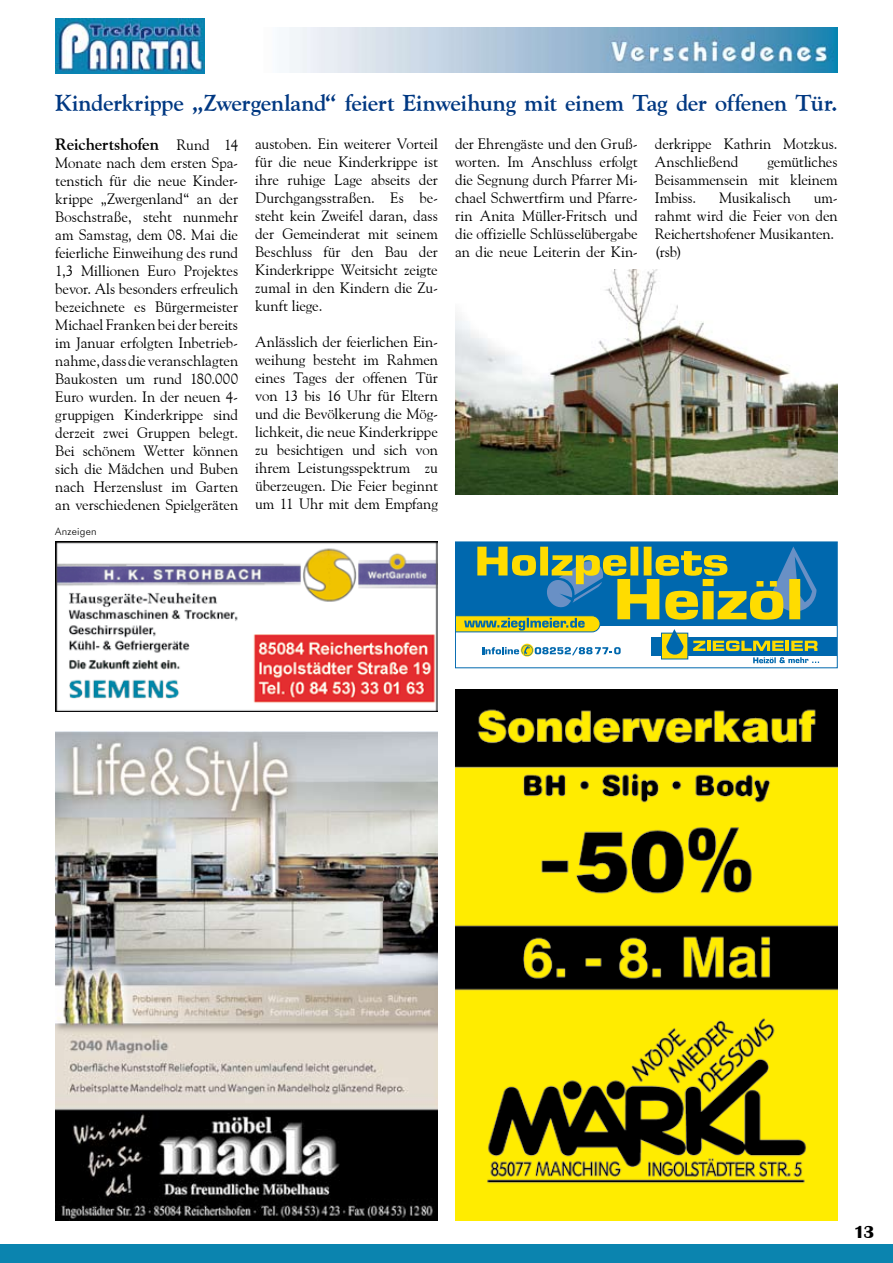
<style>
.page{position:relative;width:893px;height:1263px;background:#fff}
.page>*{position:absolute;margin:0;border:0;box-sizing:border-box;transform-origin:0 0}
.t1{font:700 23.25px "Goudy Old Style BT";letter-spacing:-.01em;color:#003882}
.t2{font:700 18px "Britannic";color:#000}
.t3{font:700 16.5px "Goudy Old Style BT";letter-spacing:-.01em;color:#000}
.t4{font:15px/18px "Goudy Old Style BT";letter-spacing:-.005em;color:#000;text-align:justify}
.t5{font:300 10.5px "Futura BT";letter-spacing:.02em;color:#000}
.s1{font-weight:400;font-size:15px}
</style>
<div class="page">
<img style="left:55px;top:19px;width:149px;height:54px">
<div style="left:0;top:1243px;width:893px;height:20px;background:#0b84af"></div>
<img style="left:289px;top:28px;width:549px;height:45px">
<img style="left:55px;top:731px;width:383px;height:489px">
<img style="left:455px;top:689px;width:383px;height:531px">
<img style="left:55px;top:541px;width:383px;height:170px">
<div style="left:455px;top:542px;width:382px;height:84px;background:#0068ae"></div>
<div style="left:455px;top:541px;width:383px;height:127px;border:1px solid #0068ae"></div>
<div style="left:652px;top:637px;width:185px;height:18px;background:#0068ae"></div>
<svg style="left:455px;top:546px;width:364px;height:117px"></svg>
<img style="left:455px;top:269px;width:383px;height:226px">
<h1 class="t1" style="left:55px;top:89px;width:784px">Kinderkrippe „Zwergenland“ feiert Einweihung mit einem Tag der offenen Tür.</h1>
<p class="t3" style="left:55px;top:134px;width:184px">Reichertshofen <span class="s1">Rund 14</span></p>
<p class="t4" style="left:55px;top:154px;width:184px">Monate nach dem ersten Spa&shy;tenstich für die neue Kinder&shy;krippe „Zwergenland“ an der Boschstraße, steht nunmehr am Samstag, dem 08. Mai die feierliche Einweihung des rund 1,3 Millionen Euro Projektes bevor. Als besonders erfreulich bezeichnete es Bürgermeister Michael Franken bei der bereits im Januar erfolgten Inbetrieb&shy;nahme, dass die veranschlagten Baukosten um rund 180.000<br>Euro wurden. In der neuen 4- gruppigen Kinderkrippe sind derzeit zwei Gruppen belegt.<br>Bei schönem Wetter können sich die Mädchen und Buben nach Herzenslust im Garten an verschiedenen Spielgeräten</p>
<p class="t5" style="left:55px;top:525px;width:43px">Anzeigen</p>
<p class="t4" style="left:255px;top:134px;width:184px">austoben. Ein weiterer Vorteil für die neue Kinderkrippe ist ihre ruhige Lage abseits der Durchgangsstraßen. Es be&shy;steht kein Zweifel daran, dass der Gemeinderat mit seinem Beschluss für den Bau der Kinderkrippe Weitsicht zeigte zumal in den Kindern die Zu&shy;kunft liege.</p>
<p class="t4" style="left:255px;top:332px;width:184px">Anlässlich der feierlichen Ein&shy;weihung besteht im Rahmen eines Tages der offenen Tür von 13 bis 16 Uhr für Eltern und die Bevölkerung die Mög&shy;lichkeit, die neue Kinderkrippe zu besichtigen und sich von ihrem Leistungsspektrum zu überzeugen. Die Feier beginnt um 11 Uhr mit dem Empfang</p>
<p class="t4" style="left:455px;top:134px;width:184px">der Ehrengäste und den Gruß&shy;worten. Im Anschluss erfolgt die Segnung durch Pfarrer Mi&shy;chael Schwertfirm und Pfarre&shy;rin Anita Müller-Fritsch und die offizielle Schlüsselübergabe an die neue Leiterin der Kin-</p>
<p class="t4" style="left:655px;top:134px;width:184px">derkrippe Kathrin Motzkus.<br>Anschließend</p>
<p class="t4" style="left:655px;top:152px;width:184px;text-indent:113px">gemütliches Beisammensein mit kleinem Imbiss.</p>
<p class="t4" style="left:719px;top:188px;width:73px">Musikalisch</p>
<p class="t4" style="left:655px;top:188px;width:184px;text-align:left;text-indent:159px">um&shy;rahmt wird die Feier von den<br>Reichertshofener Musikanten. (rsb)</p>
<p class="t2" style="left:854px;top:1222px;width:10px">13</p>
</div>
